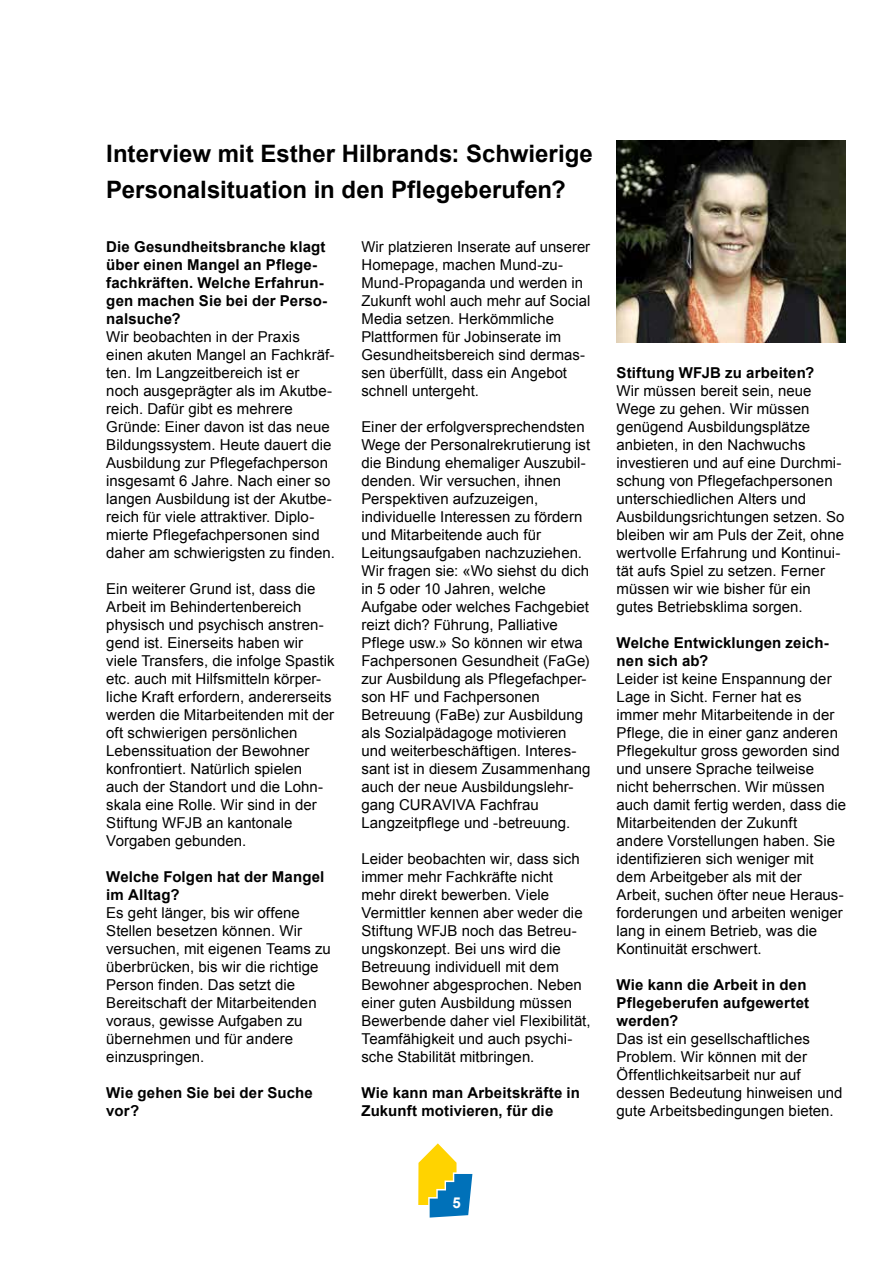
<style>
.page{position:relative;width:893px;height:1263px;background:#fff}
.page>*{position:absolute;margin:0;border:0;box-sizing:border-box;transform-origin:0 0}
.t1{font:700 24px/36px "Arial";color:#000}
.t2{font:15px/18px "Arial";letter-spacing:.005em;color:#000}
.t3{font:700 15px/18px "Arial";letter-spacing:.01em;color:#000}
.t4{font:700 15px "Arial";color:#fff}
</style>
<div class="page">
<svg style="left:418px;top:1143px;width:54px;height:74px"></svg>
<img style="left:617px;top:140px;width:228px;height:202px">
<h1 class="t1" style="left:106px;top:136px;width:488px">Interview mit Esther Hilbrands: Schwierige<br>Personalsituation in den Pflegeberufen?</h1>
<p class="t3" style="left:106px;top:238px;width:222px">Die Gesundheitsbranche klagt über einen Mangel an Pflege&shy;fachkräften. Welche Erfahrun&shy;gen machen Sie bei der Perso&shy;nalsuche?</p>
<p class="t2" style="left:106px;top:328px;width:230px">Wir beobachten in der Praxis einen akuten Mangel an Fachkräf&shy;ten. Im Langzeitbereich ist er noch ausgeprägter als im Akutbe&shy;reich. Dafür gibt es mehrere<br>Gründe: Einer davon ist das neue<br>Bildungssystem. Heute dauert die<br>Ausbildung zur Pflegefachperson insgesamt 6 Jahre. Nach einer so langen Ausbildung ist der Akutbe&shy;reich für viele attraktiver. Diplo&shy;mierte Pflegefachpersonen sind daher am schwierigsten zu finden.</p>
<p class="t2" style="left:106px;top:580px;width:230px">Ein weiterer Grund ist, dass die<br>Arbeit im Behindertenbereich physisch und psychisch anstren&shy;gend ist. Einerseits haben wir viele Transfers, die infolge Spastik etc. auch mit Hilfsmitteln körper&shy;liche Kraft erfordern, andererseits werden die Mitarbeitenden mit der oft schwierigen persönlichen<br>Lebenssituation der Bewohner konfrontiert. Natürlich spielen auch der Standort und die Lohn&shy;skala eine Rolle. Wir sind in der<br>Stiftung WFJB an kantonale<br>Vorgaben gebunden.</p>
<p class="t3" style="left:106px;top:868px;width:220px">Welche Folgen hat der Mangel im Alltag?</p>
<p class="t2" style="left:106px;top:904px;width:226px">Es geht länger, bis wir offene<br>Stellen besetzen können. Wir versuchen, mit eigenen Teams zu überbrücken, bis wir die richtige<br>Person finden. Das setzt die<br>Bereitschaft der Mitarbeitenden voraus, gewisse Aufgaben zu übernehmen und für andere einzuspringen.</p>
<p class="t3" style="left:106px;top:1084px;width:208px">Wie gehen Sie bei der Suche vor?</p>
<p class="t2" style="left:361px;top:238px;width:230px">Wir platzieren Inserate auf unserer<br>Homepage, machen Mund-zu-<br>Mund-Propaganda und werden in<br>Zukunft wohl auch mehr auf Social<br>Media setzen. Herkömmliche<br>Plattformen für Jobinserate im<br>Gesundheitsbereich sind dermas&shy;sen überfüllt, dass ein Angebot schnell untergeht.</p>
<p class="t2" style="left:361px;top:418px;width:231px">Einer der erfolgversprechendsten<br>Wege der Personalrekrutierung ist die Bindung ehemaliger Auszubil&shy;denden. Wir versuchen, ihnen<br>Perspektiven aufzuzeigen, individuelle Interessen zu fördern und Mitarbeitende auch für<br>Leitungsaufgaben nachzuziehen.<br>Wir fragen sie: «Wo siehst du dich in 5 oder 10 Jahren, welche<br>Aufgabe oder welches Fachgebiet reizt dich? Führung, Palliative<br>Pflege usw.» So können wir etwa<br>Fachpersonen Gesundheit (FaGe) zur Ausbildung als Pflegefachper&shy;son HF und Fachpersonen<br>Betreuung (FaBe) zur Ausbildung als Sozialpädagoge motivieren und weiterbeschäftigen. Interes&shy;sant ist in diesem Zusammenhang auch der neue Ausbildungslehr&shy;gang CURAVIVA Fachfrau<br>Langzeitpflege und -betreuung.</p>
<p class="t2" style="left:361px;top:850px;width:231px">Leider beobachten wir, dass sich immer mehr Fachkräfte nicht mehr direkt bewerben. Viele<br>Vermittler kennen aber weder die<br>Stiftung WFJB noch das Betreu&shy;ungskonzept. Bei uns wird die<br>Betreuung individuell mit dem<br>Bewohner abgesprochen. Neben einer guten Ausbildung müssen<br>Bewerbende daher viel Flexibilität,<br>Teamfähigkeit und auch psychi&shy;sche Stabilität mitbringen.</p>
<p class="t3" style="left:361px;top:1084px;width:220px">Wie kann man Arbeitskräfte in<br>Zukunft motivieren, für die</p>
<p class="t3" style="left:617px;top:364px;width:199px">Stiftung WFJB zu arbeiten?</p>
<p class="t2" style="left:617px;top:382px;width:229px">Wir müssen bereit sein, neue<br>Wege zu gehen. Wir müssen genügend Ausbildungsplätze anbieten, in den Nachwuchs investieren und auf eine Durchmi&shy;schung von Pflegefachpersonen unterschiedlichen Alters und<br>Ausbildungsrichtungen setzen. So bleiben wir am Puls der Zeit, ohne wertvolle Erfahrung und Kontinui&shy;tät aufs Spiel zu setzen. Ferner müssen wir wie bisher für ein gutes Betriebsklima sorgen.</p>
<p class="t3" style="left:617px;top:634px;width:214px">Welche Entwicklungen zeich&shy;nen sich ab?</p>
<p class="t2" style="left:617px;top:670px;width:231px">Leider ist keine Enspannung der<br>Lage in Sicht. Ferner hat es immer mehr Mitarbeitende in der<br>Pflege, die in einer ganz anderen<br>Pflegekultur gross geworden sind und unsere Sprache teilweise nicht beherrschen. Wir müssen auch damit fertig werden, dass die<br>Mitarbeitenden der Zukunft andere Vorstellungen haben. Sie identifizieren sich weniger mit dem Arbeitgeber als mit der<br>Arbeit, suchen öfter neue Heraus&shy;forderungen und arbeiten weniger lang in einem Betrieb, was die<br>Kontinuität erschwert.</p>
<p class="t3" style="left:617px;top:976px;width:194px">Wie kann die Arbeit in den<br>Pflegeberufen aufgewertet werden?</p>
<p class="t2" style="left:617px;top:1030px;width:227px">Das ist ein gesellschaftliches<br>Problem. Wir können mit der<br>Öffentlichkeitsarbeit nur auf dessen Bedeutung hinweisen und gute Arbeitsbedingungen bieten.</p>
<p class="t4" style="left:453px;top:1194px;width:10px">25</p>
</div>
